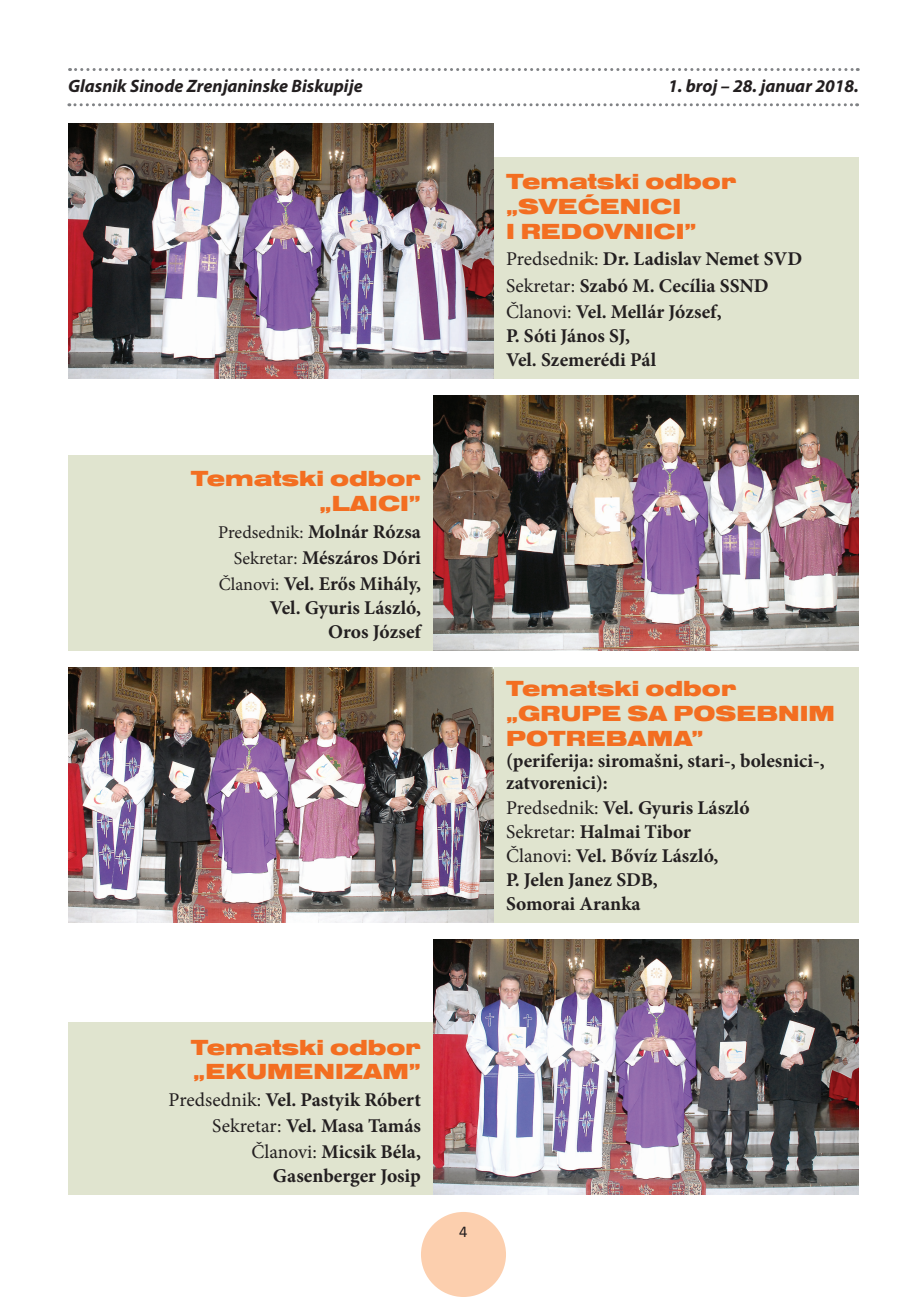
<style>
.page{position:relative;width:910px;height:1297px;background:#fff}
.page>*{position:absolute;margin:0;border:0;box-sizing:border-box;transform-origin:0 0}
.t1{font:22.5px/24.8px "Nimbus San DEE Blac Exte";color:#f36e21}
.t2{font:700 19.5px/24px "Minion Pro";color:#231f20}
.t3{font:italic 700 18px "Myriad Pro";color:#231f20}
.t4{font:18px "Minion Pro";color:#231f20}
.t5{font:16.5px "Calibri";color:#231f20}
.s1{font-weight:700;font-size:19.5px}
.s2{font-weight:400;font-size:18px}
.s3{font-weight:400}
</style>
<div class="page">
<svg style="left:70px;top:68px;width:788px;height:3px"></svg>
<svg style="left:69px;top:103px;width:789px;height:3px"></svg>
<div style="left:472px;top:157px;width:387px;height:221px;background:#e0e4cf"></div>
<div style="left:455px;top:668px;width:404px;height:255px;background:#e0e4cf"></div>
<div style="left:68px;top:455px;width:404px;height:196px;background:#e0e4cf"></div>
<div style="left:68px;top:1023px;width:425px;height:172px;background:#e0e4cf"></div>
<img style="left:68px;top:123px;width:425px;height:255px">
<img style="left:434px;top:395px;width:424px;height:256px">
<img style="left:68px;top:668px;width:425px;height:255px">
<img style="left:434px;top:940px;width:425px;height:255px">
<div style="left:421px;top:1212px;width:85px;height:85px;background:#fccfae;border-radius:50%"></div>
<p class="t3" style="left:68px;top:75px;width:296px">Glasnik Sinode Zrenjaninske Biskupije</p>
<p class="t3" style="left:668px;top:75px;width:192px">1. broj – 28. januar 2018.</p>
<p class="t1" style="left:191px;top:467px;width:232px;text-align:right">Tematski odbor „LAICI”</p>
<p class="t4" style="left:218px;top:520px;width:204px">Predsednik: <span class="s1">Molnár Rózsa</span></p>
<p class="t2" style="left:219px;top:544px;width:204px;line-height:26.1px;text-align:right"><span class="s2">Sekretar:</span> Mészáros Dóri<br><span class="s2">Članovi:</span> Vel. Erős Mihály,</p>
<p class="t2" style="left:270px;top:595px;width:153px;text-align:right">Vel. Gyuris László,<br>Oros József</p>
<p class="t1" style="left:506px;top:170px;width:232px">Tematski odbor „SVEÆENICI<br>I REDOVNICI”</p>
<p class="t2" style="left:506px;top:246px;width:298px;line-height:26.1px"><span class="s3">Predsednik:</span> Dr. Ladislav Nemet SVD<br><span class="s3">Sekretar:</span> Szabó M. Cecília SSND<br><span class="s3">Članovi:</span> Vel. Mellár József,</p>
<p class="t2" style="left:506px;top:323px;width:152px">P. Sóti János SJ,<br>Vel. Szemerédi Pál</p>
<p class="t1" style="left:506px;top:676px;width:330px">Tematski odbor „GRUPE SA POSEBNIM<br>POTREBAMA”</p>
<p class="t2" style="left:506px;top:750px;width:320px;line-height:21.8px">(periferija: siromašni, stari-, bolesnici-, zatvorenici):</p>
<p class="t2" style="left:506px;top:795px;width:245px"><span class="s3">Predsednik:</span> Vel. Gyuris László<br><span class="s3">Sekretar:</span> Halmai Tibor<br><span class="s3">Članovi:</span> Vel. Bővíz László,<br>P. Jelen Janez SDB,<br>Somorai Aranka</p>
<p class="t1" style="left:191px;top:1035px;width:232px">Tematski odbor „EKUMENIZAM”</p>
<p class="t2" style="left:169px;top:1086px;width:254px;line-height:26.1px;text-align:right"><span class="s3">Predsednik:</span> Vel. Pastyik Róbert<br><span class="s3">Sekretar:</span> Vel. Masa Tamás<br><span class="s3">Članovi:</span> Micsik Béla,</p>
<p class="t2" style="left:273px;top:1164px;width:150px">Gasenberger Josip</p>
<p class="t5" style="left:459px;top:1220px;width:10px">4</p>
</div>
